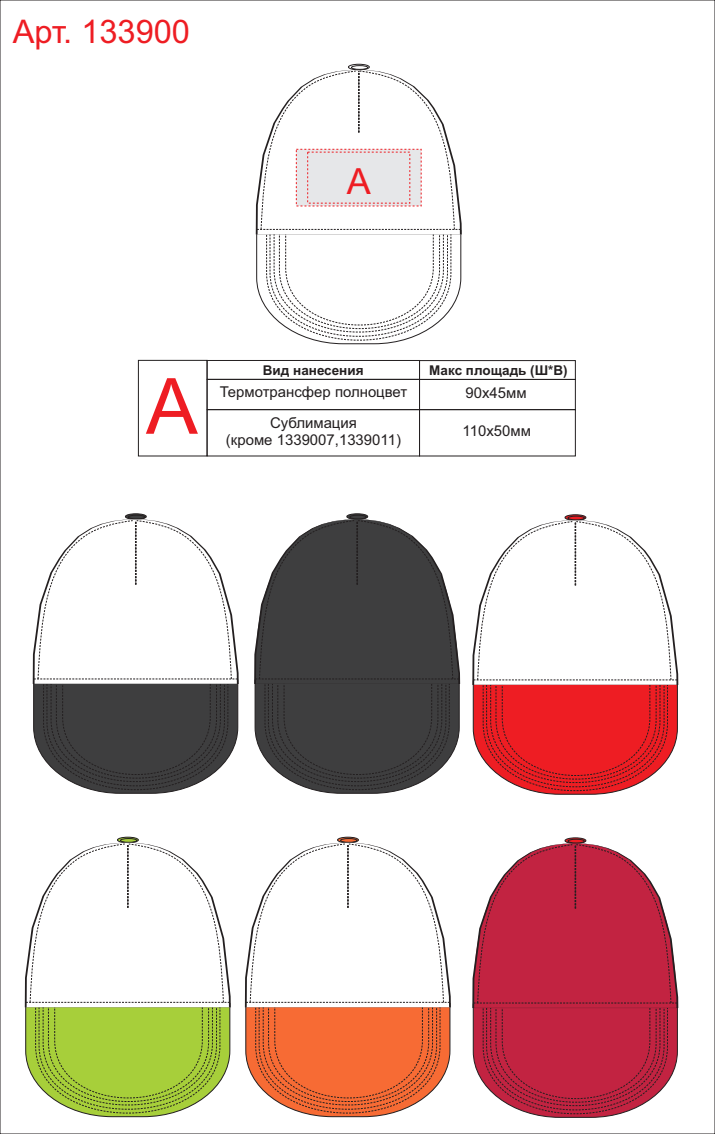
<style>
.page{position:relative;width:715px;height:1134px;background:#fff}
.page>*{position:absolute;margin:0;border:0;box-sizing:border-box;transform-origin:0 0}
.t1{font:77.56px "Arial";color:#ee1d23}
.t2{font:36px "Arial";color:#ee1d23}
.t3{font:32.56px "Arial";color:#ee1d23}
.t4{font:14.92px/30.8px "Arial";color:#231f20;text-align:center}
.t5{font:700 13.48px "Arial";color:#231f20}
</style>
<div class="page">
<svg style="left:348px;top:64px;width:21px;height:6px"></svg>
<div style="left:351px;top:66px;width:16px;height:3px;background:#fff;border:1px solid #231f20;border-radius:50%"></div>
<svg style="left:125px;top:514px;width:21px;height:5px"></svg>
<svg style="left:128px;top:515px;width:17px;height:4px"></svg>
<svg style="left:34px;top:520px;width:204px;height:274px"></svg>
<svg style="left:346px;top:514px;width:21px;height:5px"></svg>
<svg style="left:349px;top:515px;width:17px;height:4px"></svg>
<svg style="left:255px;top:520px;width:204px;height:274px;background:#575657"></svg>
<svg style="left:564px;top:515px;width:21px;height:5px"></svg>
<svg style="left:567px;top:516px;width:17px;height:4px"></svg>
<svg style="left:473px;top:521px;width:204px;height:274px"></svg>
<svg style="left:564px;top:838px;width:21px;height:5px"></svg>
<svg style="left:567px;top:839px;width:17px;height:4px"></svg>
<svg style="left:473px;top:844px;width:204px;height:290px"></svg>
<svg style="left:117px;top:837px;width:21px;height:6px"></svg>
<svg style="left:120px;top:838px;width:17px;height:4px"></svg>
<svg style="left:26px;top:843px;width:204px;height:291px"></svg>
<svg style="left:337px;top:837px;width:21px;height:6px"></svg>
<svg style="left:340px;top:838px;width:17px;height:4px"></svg>
<svg style="left:245px;top:843px;width:205px;height:291px"></svg>
<svg style="left:256px;top:71px;width:204px;height:274px"></svg>
<div style="left:207px;top:360px;width:212px;height:20px;border:1px solid #231f20"></div>
<div style="left:207px;top:379px;width:212px;height:31px;border:1px solid #231f20"></div>
<div style="left:207px;top:409px;width:212px;height:47px;border:1px solid #231f20"></div>
<div style="left:419px;top:360px;width:156px;height:20px;border:1px solid #231f20"></div>
<div style="left:419px;top:379px;width:156px;height:31px;border:1px solid #231f20"></div>
<div style="left:419px;top:409px;width:156px;height:47px;border:1px solid #231f20"></div>
<div style="left:138px;top:360px;width:69px;height:96px;border:1px solid #231f20"></div>
<h3 class="t3" style="left:13px;top:20px;width:179px">Арт. 133900</h3>
<h2 class="t2" style="left:346px;top:167px;width:26px">А</h2>
<h1 class="t1" style="left:146px;top:377px;width:53px">А</h1>
<p class="t5" style="left:263px;top:366px;width:102px">Вид нанесения</p>
<p class="t5" style="left:429px;top:365px;width:140px">Макс площадь (Ш*В)</p>
<p class="t4" style="left:219px;top:378px;width:189px">Термотрансфер полноцвет<br>Сублимация</p>
<p class="t4" style="left:226px;top:425px;width:176px">(кроме 1339007,1339011)</p>
<p class="t4" style="left:465px;top:379px;width:63px">90х45мм</p>
<p class="t4" style="left:462px;top:417px;width:70px">110х50мм</p>
</div>
